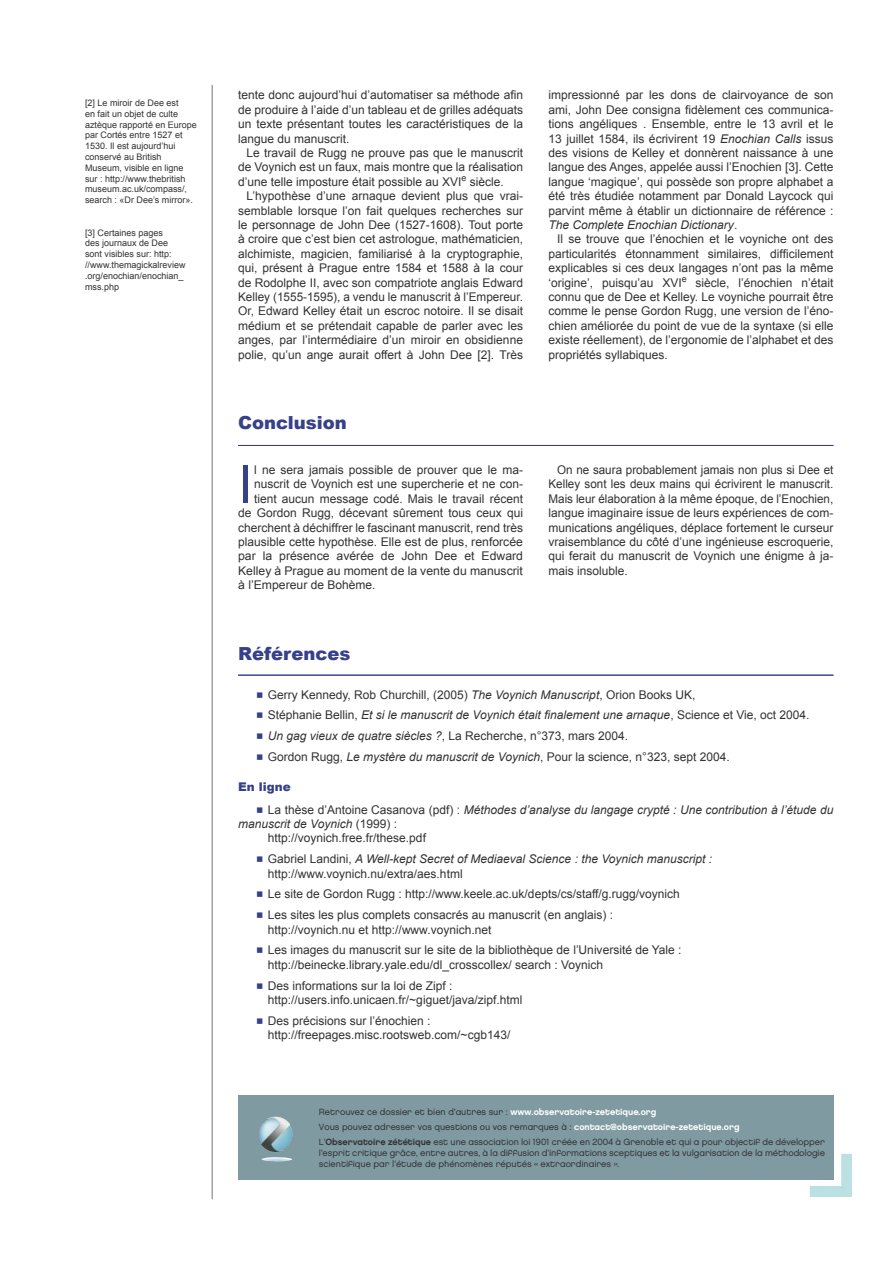
<style>
.page{position:relative;width:893px;height:1263px;background:#fff}
.page>*{position:absolute;margin:0;border:0;box-sizing:border-box;transform-origin:0 0}
.t1{font:52.2px "Arial";color:#374189}
.t2{font:900 18px "Arial";color:#374189}
.t3{font:12px/14.4px "Arial";color:#323235;text-align:justify}
.t4{font:italic 12px/14.4px "Arial";color:#323235}
.t5{font:900 12px "Arial";color:#374189}
.t6{font:9px/15px "Chalet London Nineteen Eighty";color:#323235}
.t7{font:9px/10.8px "Arial";color:#323235}
.s1{font-style:italic}
.s2{color:#374189}
.s3{font-style:normal}
.s4{font-family:"Chalet New York Nineteen Eighty";color:#fff}
.s5{font-family:"Chalet New York Nineteen Eighty"}
</style>
<div class="page">
<hr style="left:212px;top:85px;width:1px;height:1114px;background:#9b9a9e">
<img style="left:809px;top:1153px;width:42px;height:43px">
<div style="left:238px;top:1095px;width:595px;height:84px;background:#809aa1"></div>
<img style="left:259px;top:1116px;width:34px;height:45px">
<hr style="left:238px;top:675px;width:595px;height:1px;background:#374189">
<hr style="left:238px;top:445px;width:595px;height:1px;background:#374189">
<p class="t7" style="left:85px;top:98px;width:113px">[2] Le miroir de Dee est<br>en fait un objet de culte aztèque rapporté en Europe par Cortés entre 1527 et<br>1530. Il est aujourd’hui conservé au British<br>Museum, visible en ligne sur : http://www.thebritish museum.ac.uk/compass/, search : «Dr Dee’s mirror».</p>
<p class="t7" style="left:85px;top:227px;width:102px">[3] Certaines pages<br>des journaux de Dee sont visibles sur: http: //www.themagickalreview .org/enochian/enochian_ mss.php</p>
<p class="t3" style="left:238px;top:88px;width:286px">tente donc aujourd’hui d’automatiser sa méthode afin de produire à l’aide d’un tableau et de grilles adéquats un texte présentant toutes les caractéristiques de la langue du manuscrit.</p>
<p class="t3" style="left:238px;top:146px;width:286px;text-indent:9px">Le travail de Rugg ne prouve pas que le manuscrit de Voynich est un faux, mais montre que la réalisation d’une telle imposture était possible au XVI<sup>e</sup> siècle.</p>
<p class="t3" style="left:238px;top:189px;width:286px;text-indent:9px">L’hypothèse d’une arnaque devient plus que vrai&shy;semblable lorsque l’on fait quelques recherches sur le personnage de John Dee (1527-1608). Tout porte à croire que c’est bien cet astrologue, mathématicien, alchimiste, magicien, familiarisé à la cryptographie, qui, présent à Prague entre 1584 et 1588 à la cour de Rodolphe II, avec son compatriote anglais Edward Kelley (1555-1595), a vendu le manuscrit à l’Empereur.<br>Or, Edward Kelley était un escroc notoire. Il se disait médium et se prétendait capable de parler avec les anges, par l’intermédiaire d’un miroir en obsidienne polie, qu’un ange aurait offert à John Dee [2]. Très</p>
<h2 class="t2" style="left:238px;top:410px;width:110px">Conclusion</h2>
<h1 class="t1" style="left:238px;top:450px;width:16px">I</h1>
<p class="t3" style="left:254px;top:463px;width:270px">l ne sera jamais possible de prouver que le ma-</p>
<p class="t3" style="left:254px;top:477px;width:270px">nuscrit de Voynich est une supercherie et ne con-</p>
<p class="t3" style="left:254px;top:491px;width:270px">tient aucun message codé. Mais le travail récent</p>
<p class="t3" style="left:238px;top:506px;width:286px">de Gordon Rugg, décevant sûrement tous ceux qui</p>
<p class="t3" style="left:238px;top:520px;width:286px">cherchent à déchiffrer le fascinant manuscrit, rend très</p>
<p class="t3" style="left:238px;top:535px;width:286px">plausible cette hypothèse. Elle est de plus, renforcée</p>
<p class="t3" style="left:238px;top:549px;width:286px">par la présence avérée de John Dee et Edward</p>
<p class="t3" style="left:238px;top:563px;width:286px">Kelley à Prague au moment de la vente du manuscrit</p>
<p class="t3" style="left:238px;top:578px;width:139px">à l’Empereur de Bohème.</p>
<p class="t3" style="left:549px;top:88px;width:286px">impressionné par les dons de clairvoyance de son ami, John Dee consigna fidèlement ces communica&shy;tions angéliques . Ensemble, entre le 13 avril et le 13 juillet 1584, ils écrivirent 19 <span class="s1">Enochian Calls</span> issus des visions de Kelley et donnèrent naissance à une langue des Anges, appelée aussi l’Enochien [3]. Cette langue ‘magique’, qui possède son propre alphabet a été très étudiée notamment par Donald Laycock qui parvint même à établir un dictionnaire de référence :<br><span class="s1">The Complete Enochian Dictionary</span>.</p>
<p class="t3" style="left:549px;top:232px;width:286px;text-indent:9px">Il se trouve que l’énochien et le voyniche ont des particularités étonnamment similaires, difficilement explicables si ces deux langages n’ont pas la même ‘origine’, puisqu’au XVI<sup>e</sup> siècle, l’énochien n’était connu que de Dee et Kelley. Le voyniche pourrait être comme le pense Gordon Rugg, une version de l’éno&shy;chien améliorée du point de vue de la syntaxe (si elle existe réellement), de l’ergonomie de l’alphabet et des propriétés syllabiques.</p>
<p class="t3" style="left:549px;top:463px;width:286px;text-indent:9px">On ne saura probablement jamais non plus si Dee et Kelley sont les deux mains qui écrivirent le manuscrit.<br>Mais leur élaboration à la même époque, de l’Enochien, langue imaginaire issue de leurs expériences de com&shy;munications angéliques, déplace fortement le curseur vraisemblance du côté d’une ingénieuse escroquerie, qui ferait du manuscrit de Voynich une énigme à ja&shy;mais insoluble.</p>
<h2 class="t2" style="left:238px;top:640px;width:114px">Références</h2>
<p class="t3" style="left:255px;top:687px;width:442px"><span class="s2">✓✔</span> Gerry Kennedy, Rob Churchill, (2005) <span class="s1">The Voynich Manuscript</span>, Orion Books UK,</p>
<p class="t4" style="left:255px;top:708px;width:556px"><span class="s2">✓✔</span> <span class="s3">Stéphanie Bellin,</span> Et si le manuscrit de Voynich était finalement une arnaque<span class="s3">, Science et Vie, oct 2004.</span></p>
<p class="t3" style="left:255px;top:729px;width:375px"><span class="s2">✓✔</span> <span class="s1">Un gag vieux de quatre siècles ?</span>, La Recherche, n°373, mars 2004.</p>
<p class="t3" style="left:255px;top:750px;width:476px"><span class="s2">✓✔</span> Gordon Rugg, <span class="s1">Le mystère du manuscrit de Voynich</span>, Pour la science, n°323, sept 2004.</p>
<p class="t5" style="left:238px;top:778px;width:54px">En ligne</p>
<p class="t4" style="left:255px;top:802px;width:580px"><span class="s2">✓✔</span> <span class="s3">La thèse d’Antoine Casanova (pdf) :</span> Méthodes d’analyse du langage crypté : Une contribution à l’étude du</p>
<p class="t4" style="left:238px;top:817px;width:160px">manuscrit de Voynich <span class="s3">(1999) :</span></p>
<p class="t3" style="left:268px;top:831px;width:160px">http://voynich.free.fr/these.pdf</p>
<p class="t4" style="left:268px;top:852px;width:446px;text-indent:-13px"><span class="s2">✓✔</span> <span class="s3">Gabriel Landini,</span> A Well-kept Secret of Mediaeval Science : the Voynich manuscript : <span class="s3">http://www.voynich.nu/extra/aes.html</span></p>
<p class="t3" style="left:255px;top:887px;width:426px"><span class="s2">✓✔</span> Le site de Gordon Rugg : http://www.keele.ac.uk/depts/cs/staff/g.rugg/voynich</p>
<p class="t3" style="left:268px;top:908px;width:347px;text-indent:-13px"><span class="s2">✓✔</span> Les sites les plus complets consacrés au manuscrit (en anglais) : http://voynich.nu et http://www.voynich.net</p>
<p class="t3" style="left:268px;top:943px;width:415px;text-indent:-13px"><span class="s2">✓✔</span> Les images du manuscrit sur le site de la bibliothèque de l’Université de Yale : http://beinecke.library.yale.edu/dl_crosscollex/ search : Voynich</p>
<p class="t3" style="left:268px;top:978px;width:256px;text-indent:-13px"><span class="s2">✓✔</span> Des informations sur la loi de Zipf : http://users.info.unicaen.fr/~giguet/java/zipf.html</p>
<p class="t3" style="left:268px;top:1013px;width:244px;text-indent:-13px"><span class="s2">✓✔</span> Des précisions sur l’énochien : http://freepages.misc.rootsweb.com/~cgb143/</p>
<p class="t6" style="left:319px;top:1104px;width:508px">Retrouvez ce dossier et bien d’autres sur : <span class="s4">www.observatoire-zetetique.org<br></span>Vous pouvez adresser vos questions ou vos remarques à : <span class="s4">contact@observatoire-zetetique.org<br></span>L’<span class="s5">Observatoire zététique</span> est une association loi 1901 créée en 2004 à Grenoble et qui a pour objectif de développer</p>
<p class="t6" style="left:319px;top:1147px;width:508px;line-height:10.8px">l’esprit critique grâce, entre autres, à la diffusion d’informations sceptiques et la vulgarisation de la méthodologie scientifique par l’étude de phénomènes réputés « extraordinaires ».</p>
</div>
